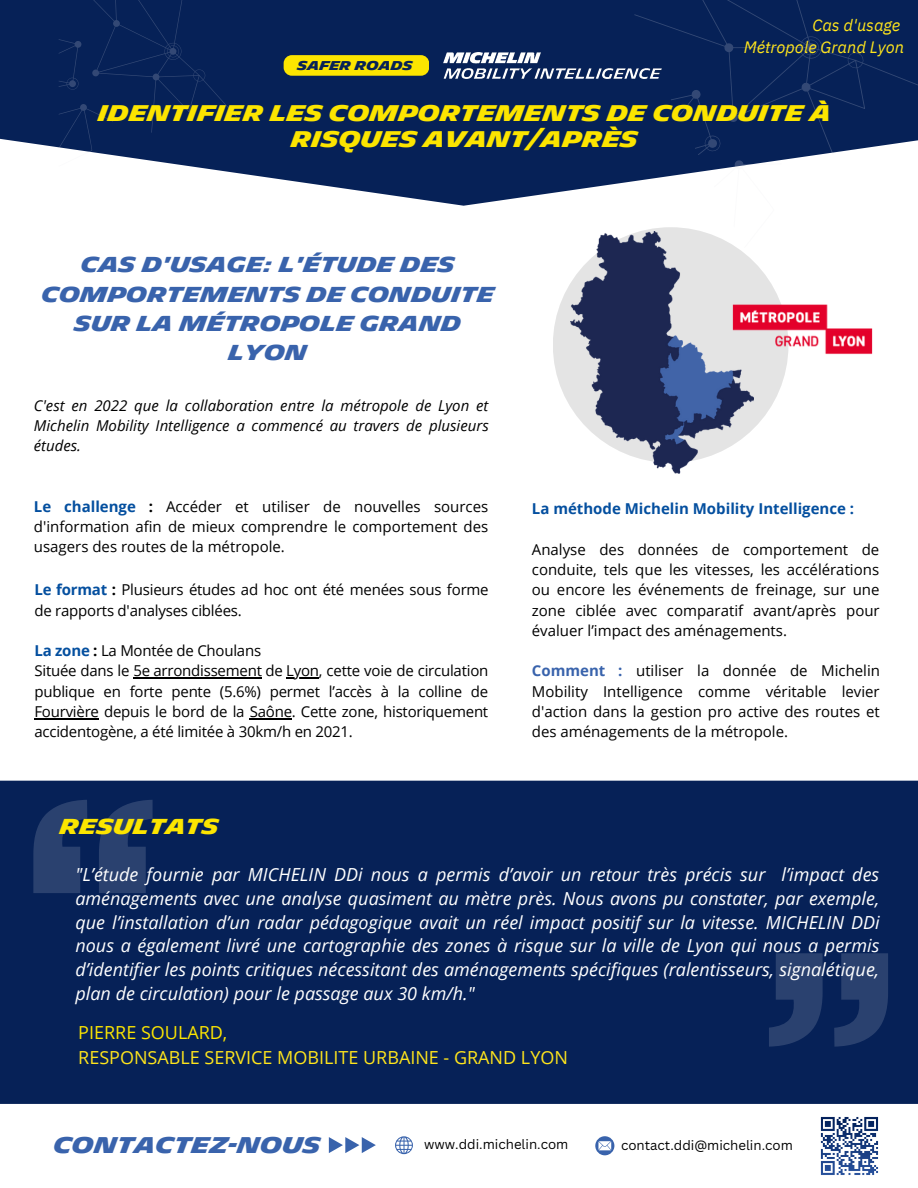
<style>
.page{position:relative;width:918px;height:1188px;background:#fff}
.page>*{position:absolute;margin:0;border:0;box-sizing:border-box;transform-origin:0 0}
.t1{font:700 22.05px/25.8px "Michelin";color:#fce500;text-align:center}
.t2{font:700 22.05px "Michelin";color:#3963ac}
.t3{font:700 21px/29.2px "Michelin";color:#3963ac;text-align:center}
.t4{font:700 21px "Michelin";color:#fce500}
.t5{font:italic 18px/23.7px "Open Sans";color:#fff;text-align:justify}
.t6{font:18px "Open Sans";color:#ffe51c}
.t7{font:18px "Open Sans";color:#fce500}
.t8{font:italic 16.5px "IBM Plex Sans";color:#ffe51c}
.t9{font:15px/20.2px "Open Sans";color:#000;text-align:justify}
.t10{font:italic 15px/20.2px "Open Sans";color:#000;text-align:justify}
.t11{font:700 15px "Open Sans";color:#044f9f}
.t12{font:13.2px "Canva Sans";color:#000}
.t13{font:700 12.45px "Michelin";color:#062157}
.s1{font-weight:700;color:#044f9f}
.s2{font-weight:700}
.s3{font-weight:700;color:#3963ac}
</style>
<div class="page">
<div style="left:0;top:781px;width:918px;height:323px;background:#062157"></div>
<svg style="left:329px;top:1137px;width:47px;height:16px"></svg>
<svg style="left:395px;top:1136px;width:18px;height:18px"></svg>
<svg style="left:595px;top:1136px;width:19px;height:19px"></svg>
<div style="left:553px;top:227px;width:236px;height:236px;background:#e4e4e4;border-radius:50%"></div>
<img style="left:753px;top:299px;width:120px;height:56px">
<svg style="left:0;top:27px;width:634px;height:179px;fill:#062157"></svg>
<div style="left:0;top:0;width:918px;height:27px;background:#062157"></div>
<img style="left:570px;top:233px;width:183px;height:241px">
<svg style="left:634px;top:0;width:284px;height:248px"></svg>
<div style="left:113px;top:20px;width:7px;height:7px;background:#334875;border-radius:50%"></div>
<svg style="left:59px;top:23px;width:178px;height:144px;background:#142d60"></svg>
<div style="left:284px;top:55px;width:145px;height:21px;background:#fce500;border-radius:8px"></div>
<img style="left:444px;top:53px;width:218px;height:25px">
<svg style="left:33px;top:800px;width:120px;height:93px"></svg>
<svg style="left:769px;top:953px;width:119px;height:94px"></svg>
<hr style="left:133px;top:678px;width:129px;height:1px;background:#000">
<hr style="left:286px;top:678px;width:33px;height:1px;background:#000">
<hr style="left:34px;top:718px;width:65px;height:1px;background:#000">
<hr style="left:250px;top:718px;width:42px;height:1px;background:#000">
<img style="left:820px;top:1116px;width:59px;height:59px">
<p class="t13" style="left:297px;top:58px;width:117px">SAFER ROADS</p>
<p class="t8" style="left:812px;top:14px;width:89px">Cas d'usage</p>
<p class="t8" style="left:744px;top:37px;width:162px">Métropole Grand Lyon</p>
<p class="t1" style="left:98px;top:100px;width:735px">IDENTIFIER LES COMPORTEMENTS DE CONDUITE À<br>RISQUES AVANT/APRÈS</p>
<p class="t3" style="left:42px;top:251px;width:454px">CAS D'USAGE: L'ÉTUDE DES<br>COMPORTEMENTS DE CONDUITE<br>SUR LA MÉTROPOLE GRAND<br>LYON</p>
<p class="t10" style="left:34px;top:395px;width:456px">C'est en 2022 que la collaboration entre la métropole de Lyon et Michelin Mobility Intelligence a commencé au travers de plusieurs études.</p>
<p class="t9" style="left:34px;top:496px;width:456px"><span class="s1">Le challenge</span> <span class="s2">:</span> Accéder et utiliser de nouvelles sources d'information afin de mieux comprendre le comportement des usagers des routes de la métropole.</p>
<p class="t9" style="left:34px;top:579px;width:456px"><span class="s1">Le format</span> <span class="s2">:</span> Plusieurs études ad hoc ont été menées sous forme de rapports d'analyses ciblées.</p>
<p class="t9" style="left:34px;top:640px;width:228px"><span class="s1">La zone</span> <span class="s2">:</span> La Montée de Choulans</p>
<p class="t9" style="left:34px;top:660px;width:455px">Située dans le 5e arrondissement de Lyon, cette voie de circulation publique en forte pente (5.6%) permet l’accès à la colline de Fourvière depuis le bord de la Saône. Cette zone, historiquement accidentogène, a été limitée à 30km/h en 2021.</p>
<p class="t4" style="left:60px;top:814px;width:160px">RESULTATS</p>
<p class="t11" style="left:532px;top:498px;width:324px">La méthode Michelin Mobility Intelligence :</p>
<p class="t9" style="left:532px;top:539px;width:349px">Analyse des données de comportement de conduite, tels que les vitesses, les accélérations ou encore les événements de freinage, sur une zone ciblée avec comparatif avant/après pour évaluer l’impact des aménagements.</p>
<p class="t9" style="left:532px;top:660px;width:350px"><span class="s3">Comment :</span> utiliser la donnée de Michelin Mobility Intelligence comme véritable levier d'action dans la gestion pro active des routes et des aménagements de la métropole.</p>
<p class="t5" style="left:75px;top:863px;width:806px">"L’étude fournie par MICHELIN DDi nous a permis d’avoir un retour très précis sur l’impact des aménagements avec une analyse quasiment au mètre près. Nous avons pu constater, par exemple, que l’installation d’un radar pédagogique avait un réel impact positif sur la vitesse. MICHELIN DDi nous a également livré une cartographie des zones à risque sur la ville de Lyon qui nous a permis d’identifier les points critiques nécessitant des aménagements spécifiques (ralentisseurs, signalétique, plan de circulation) pour le passage aux 30 km/h."</p>
<p class="t7" style="left:78px;top:1019px;width:151px">PIERRE SOULARD,</p>
<p class="t6" style="left:78px;top:1045px;width:491px">RESPONSABLE SERVICE MOBILITE URBAINE - GRAND LYON</p>
<p class="t2" style="left:54px;top:1132px;width:269px">CONTACTEZ-NOUS</p>
<p class="t12" style="left:424px;top:1135px;width:146px">www.ddi.michelin.com</p>
<p class="t12" style="left:621px;top:1136px;width:173px">contact.ddi@michelin.com</p>
</div>
